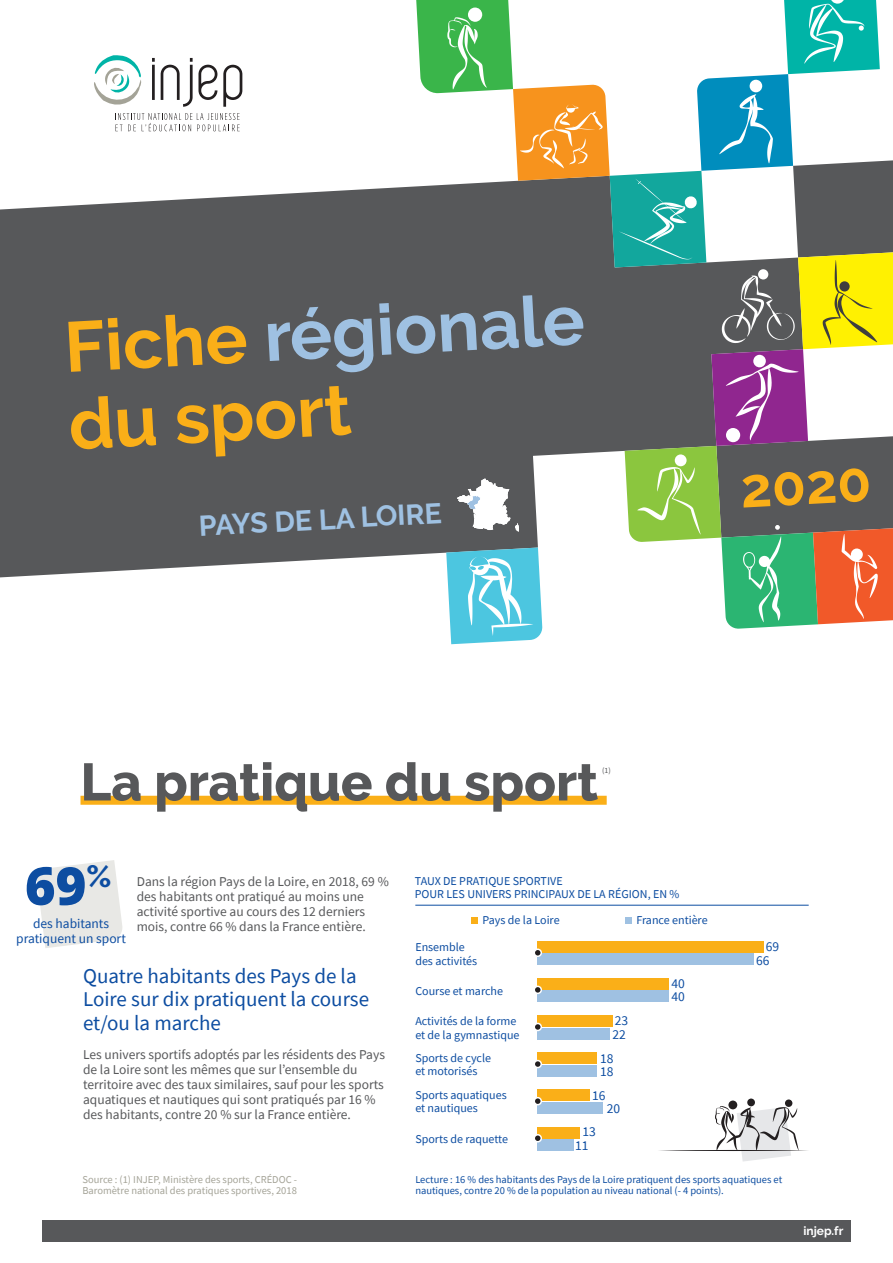
<style>
.page{position:relative;width:893px;height:1263px;background:#fff}
.page>*{position:absolute;margin:0;border:0;box-sizing:border-box;transform-origin:0 0}
.t1{font:700 70.5px/77.8px "Raleway";color:#faaf18}
.t2{font:700 55.5px "Raleway";color:#faaf18}
.t3{font:800 52.5px "Raleway";color:#57585a}
.t4{font:800 52.5px "Open Sans";color:#0d4da1}
.t5{font:700 28.5px "Raleway";color:#9fc1e2}
.t6{font:21px/23.1px "Source Sans Pro";color:#0d4da1}
.t7{font:13.5px/14.9px "Source Sans Pro";color:#57585a}
.t8{font:13.5px/13.8px "Source Sans Pro";color:#0d4da1}
.t9{font:12px/13.2px "Source Sans Pro";color:#0d4da1}
.t10{font:700 12px "Raleway";color:#fff}
.t11{font:10.5px/11.6px "Source Sans Pro";color:#0d4da1}
.t12{font:10.5px/11.6px "Source Sans Pro";color:#a4a397}
.t13{font:7.8px "Source Sans Pro";color:#57585a}
.s1{color:#9fc1e2}
</style>
<div class="page">
<div style="left:0;top:186px;width:412px;height:391px;background:#57585a"></div>
<div style="left:43px;top:1220px;width:808px;height:22px;background:#57585a"></div>
<svg style="left:94px;top:55px;width:148px;height:76px"></svg>
<svg style="left:412px;top:0;width:481px;height:644px"></svg>
<div style="left:537px;top:1139px;width:37px;height:11px;background:#9fc1e2"></div>
<div style="left:537px;top:1127px;width:43px;height:11px;background:#faaf18"></div>
<div style="left:537px;top:1102px;width:66px;height:11px;background:#9fc1e2"></div>
<div style="left:537px;top:1090px;width:53px;height:11px;background:#faaf18"></div>
<div style="left:537px;top:1065px;width:60px;height:11px;background:#9fc1e2"></div>
<div style="left:537px;top:1053px;width:60px;height:11px;background:#faaf18"></div>
<div style="left:537px;top:1028px;width:73px;height:11px;background:#9fc1e2"></div>
<div style="left:537px;top:1015px;width:76px;height:12px;background:#faaf18"></div>
<div style="left:537px;top:991px;width:132px;height:11px;background:#9fc1e2"></div>
<div style="left:537px;top:978px;width:132px;height:11px;background:#faaf18"></div>
<div style="left:537px;top:954px;width:217px;height:11px;background:#9fc1e2"></div>
<div style="left:537px;top:941px;width:227px;height:11px;background:#faaf18"></div>
<svg style="left:659px;top:1098px;width:149px;height:63px"></svg>
<div style="left:80px;top:796px;width:527px;height:9px;background:#faaf18"></div>
<hr style="left:415px;top:905px;width:394px;height:1px;background:#0d4da1">
<div style="left:471px;top:917px;width:6px;height:7px;background:#faaf18"></div>
<div style="left:626px;top:917px;width:6px;height:7px;background:#9fc1e2"></div>
<div style="left:534px;top:949px;width:7px;height:7px;background:#231f20;border-radius:50%"></div>
<div style="left:533px;top:948px;width:9px;height:9px;border:2px solid #fff;border-radius:50%"></div>
<div style="left:534px;top:986px;width:7px;height:7px;background:#231f20;border-radius:50%"></div>
<div style="left:533px;top:986px;width:9px;height:8px;border:2px solid #fff;border-radius:50%"></div>
<div style="left:534px;top:1060px;width:7px;height:7px;background:#231f20;border-radius:50%"></div>
<div style="left:533px;top:1060px;width:9px;height:8px;border:2px solid #fff;border-radius:50%"></div>
<div style="left:534px;top:1023px;width:7px;height:7px;background:#231f20;border-radius:50%"></div>
<div style="left:533px;top:1023px;width:9px;height:8px;border:2px solid #fff;border-radius:50%"></div>
<div style="left:534px;top:1098px;width:7px;height:7px;background:#231f20;border-radius:50%"></div>
<div style="left:533px;top:1097px;width:9px;height:8px;border:2px solid #fff;border-radius:50%"></div>
<div style="left:534px;top:1135px;width:7px;height:7px;background:#231f20;border-radius:50%"></div>
<div style="left:533px;top:1134px;width:9px;height:8px;border:2px solid #fff;border-radius:50%"></div>
<svg style="left:36px;top:860px;width:87px;height:88px"></svg>
<h1 class="t1" style="left:62px;top:308px;width:522px;rotate:-3deg">Fiche <span class="s1">régionale </span>du sport</h1>
<h3 class="t5" style="left:198px;top:509px;width:245px;rotate:-3deg">PAYS DE LA LOIRE</h3>
<h2 class="t2" style="left:739px;top:456px;width:132px;rotate:-3deg">2020</h2>
<h3 class="t3" style="left:80px;top:752px;width:519px">La pratique du sport</h3>
<p class="t13" style="left:602px;top:765px;width:10px">(1)</p>
<h3 class="t4" style="left:25px;top:846px;width:88px">69<sup>%</sup></h3>
<p class="t8" style="left:16px;top:916px;width:111px;line-height:14.9px;text-align:center">des habitants pratiquent un sport</p>
<p class="t7" style="left:137px;top:874px;width:254px">Dans la région Pays de la Loire, en 2018, 69 % des habitants ont pratiqué au moins une activité sportive au cours des 12 derniers mois, contre 66 % dans la France entière.</p>
<h3 class="t6" style="left:83px;top:965px;width:288px">Quatre habitants des Pays de la<br>Loire sur dix pratiquent la course et/ou la marche</h3>
<p class="t7" style="left:83px;top:1047px;width:303px">Les univers sportifs adoptés par les résidents des Pays de la Loire sont les mêmes que sur l’ensemble du territoire avec des taux similaires, sauf pour les sports aquatiques et nautiques qui sont pratiqués par 16 % des habitants, contre 20 % sur la France entière.</p>
<p class="t9" style="left:415px;top:874px;width:266px">TAUX DE PRATIQUE SPORTIVE<br>POUR LES UNIVERS PRINCIPAUX DE LA RÉGION, EN %</p>
<p class="t9" style="left:483px;top:913px;width:79px">Pays de la Loire</p>
<p class="t9" style="left:636px;top:913px;width:73px">France entière</p>
<p class="t9" style="left:415px;top:941px;width:63px">Ensemble des activités</p>
<p class="t9" style="left:415px;top:984px;width:89px">Course et marche</p>
<p class="t9" style="left:415px;top:1015px;width:106px">Activités de la forme et de la gymnastique</p>
<p class="t9" style="left:415px;top:1051px;width:77px">Sports de cycle et motorisés</p>
<p class="t9" style="left:415px;top:1088px;width:93px">Sports aquatiques et nautiques</p>
<p class="t9" style="left:415px;top:1132px;width:94px">Sports de raquette</p>
<p class="t8" style="left:612px;top:1014px;width:17px">23<br>22</p>
<p class="t8" style="left:600px;top:1051px;width:15px;line-height:13.4px">18<br>18</p>
<p class="t8" style="left:592px;top:1088px;width:15px">16</p>
<p class="t8" style="left:607px;top:1101px;width:15px">20</p>
<p class="t8" style="left:575px;top:1125px;width:22px;text-align:center">13<br>11</p>
<p class="t8" style="left:671px;top:976px;width:15px">40<br>40</p>
<p class="t8" style="left:766px;top:939px;width:15px">69</p>
<p class="t8" style="left:756px;top:953px;width:15px">66</p>
<p class="t12" style="left:82px;top:1173px;width:216px">Source : (1) INJEP, Ministère des sports, CRÉDOC -<br>Baromètre national des pratiques sportives, 2018</p>
<p class="t11" style="left:415px;top:1173px;width:368px">Lecture : 16 % des habitants des Pays de la Loire pratiquent des sports aquatiques et nautiques, contre 20 % de la population au niveau national (- 4 points).</p>
<p class="t10" style="left:803px;top:1224px;width:42px">injep.fr</p>
</div>
